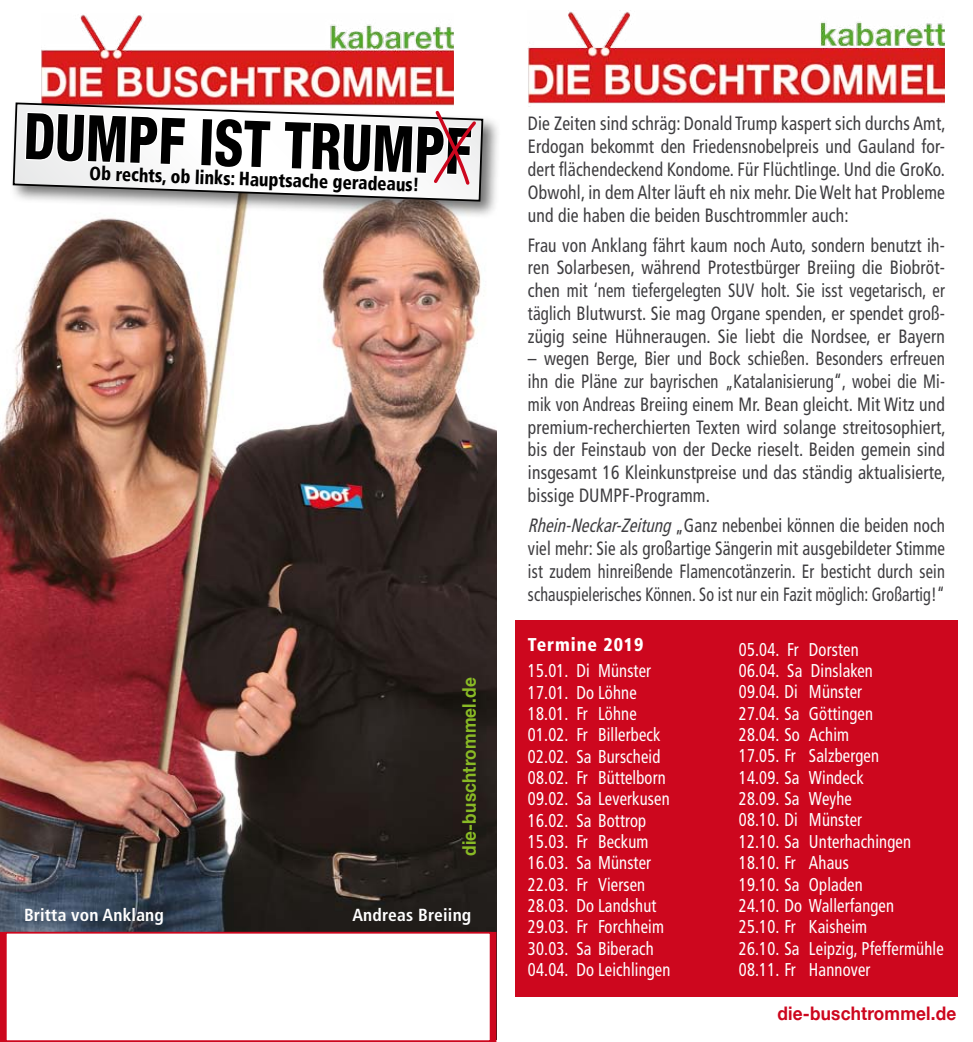
<style>
.page{position:relative;width:973px;height:1042px;background:#fff}
.page>*{position:absolute;margin:0;border:0;box-sizing:border-box;transform-origin:0 0}
.t1{font:800 condensed 64.23px "Helvetica Neue LT Std";color:#000;scale:.85 1}
.t2{font:condensed 19.25px/22.8px "Frutiger LT Std";letter-spacing:.01em;color:#3e3d40;text-align:justify;scale:.91 1}
.t3{font:condensed 19.25px/22.8px "Frutiger LT Std";letter-spacing:.01em;color:#3e3d40;text-align:justify;scale:.9 1}
.t4{font:condensed 19.25px/22.9px "Frutiger LT Std";letter-spacing:.01em;color:#3e3d40;text-align:justify;scale:.88 1}
.t5{font:900 condensed 19.25px "Frutiger LT Std";color:#000;scale:.9 1}
.t6{font:700 18.72px "Helvetica Neue";letter-spacing:.01em;color:#89ba25;scale:.92 1}
.t7{font:700 18.72px "Helvetica Neue";letter-spacing:.01em;color:#cd071e;scale:.92 1}
.t8{font:condensed 18.55px/21.3px "Frutiger LT Std";letter-spacing:.01em;color:#fff;scale:.89 1}
.t9{font:900 condensed 18.55px "Frutiger LT Std";letter-spacing:.05em;color:#fff;scale:.96 1}
.t10{font:700 condensed 17.5px "Frutiger LT Std";letter-spacing:.01em;color:#fff}
.s1{font-style:italic}
</style>
<div class="page">
<img style="left:0;top:250px;width:496px;height:682px">
<svg style="left:0;top:932px;width:496px;height:110px"></svg>
<div style="left:6px;top:933px;width:484px;height:108px;background:#fff"></div>
<div style="left:5px;top:932px;width:486px;height:110px;border:2px solid #cd071e"></div>
<img style="left:42px;top:14px;width:411px;height:85px">
<div style="left:9px;top:99px;width:492px;height:120px;background:#000;opacity:.55"></div>
<svg style="left:12px;top:102px;width:472px;height:100px"></svg>
<svg style="left:24px;top:106px;width:166px;height:144px"></svg>
<svg style="left:199px;top:107px;width:280px;height:164px"></svg>
<img style="left:528px;top:10px;width:416px;height:97px">
<div style="left:515px;top:621px;width:442px;height:376px;background:#cd071e"></div>
<h1 class="t1" style="left:25px;top:96px;width:528px;rotate:2deg">Dumpf ist Trumpf</h1>
<p class="t5" style="left:90px;top:162px;width:368px;rotate:2deg">Ob rechts, ob links: Hauptsache geradeaus!</p>
<p class="t6" style="left:454px;top:856px;width:196px;rotate:-90deg">die-buschtrommel.de</p>
<p class="t10" style="left:24px;top:904px;width:141px">Britta von Anklang</p>
<p class="t10" style="left:345px;top:904px;width:120px">Andreas Breiing</p>
<p class="t10" style="left:352px;top:904px;width:120px">Andreas Breiing</p>
<p class="t2" style="left:528px;top:112px;width:460px">Die Zeiten sind schräg: Donald Trump kaspert sich durchs Amt, Erdogan bekommt den Friedensnobelpreis und Gauland for&shy;dert flächendeckend Kondome. Für Flüchtlinge. Und die GroKo.<br>Obwohl, in dem Alter läuft eh nix mehr. Die Welt hat Probleme und die haben die beiden Buschtrommler auch:</p>
<p class="t3" style="left:528px;top:234px;width:465px">Frau von Anklang fährt kaum noch Auto, sondern benutzt ih&shy;ren Solarbesen, während Protestbürger Breiing die Biobröt&shy;chen mit ‘nem tiefergelegten SUV holt. Sie isst vegetarisch, er täglich Blutwurst. Sie mag Organe spenden, er spendet groß&shy;zügig seine Hühneraugen. Sie liebt die Nordsee, er Bayern</p>
<p class="t2" style="left:528px;top:347px;width:460px">– wegen Berge, Bier und Bock schießen. Besonders erfreuen ihn die Pläne zur bayrischen „Katalanisierung“, wobei die Mi&shy;mik von Andreas Breiing einem Mr. Bean gleicht. Mit Witz und premium-recherchierten Texten wird solange streitosophiert, bis der Feinstaub von der Decke rieselt. Beiden gemein sind insgesamt 16 Kleinkunstpreise und das ständig aktualisierte, bissige DUMPF-Programm.</p>
<p class="t4" style="left:528px;top:514px;width:475px"><span class="s1">Rhein-Neckar-Zeitung</span>„Ganz nebenbei können die beiden noch viel mehr: Sie als großartige Sängerin mit ausgebildeter Stimme ist zudem hinreißende Flamencotänzerin. Er besticht durch sein schauspielerisches Können. So ist nur ein Fazit möglich: Großartig!“</p>
<p class="t8" style="left:738px;top:639px;width:231px">05.04. Fr Dorsten<br>06.04. Sa Dinslaken<br>09.04. Di Münster<br>27.04. Sa Göttingen<br>28.04. So Achim<br>17.05. Fr Salzbergen<br>14.09. Sa Windeck<br>28.09. Sa Weyhe<br>08.10. Di Münster<br>12.10. Sa Unterhachingen<br>18.10. Fr Ahaus<br>19.10. Sa Opladen<br>24.10. Do Wallerfangen<br>25.10. Fr Kaisheim<br>26.10. Sa Leipzig, Pfeffermühle<br>08.11. Fr Hannover</p>
<p class="t9" style="left:528px;top:633px;width:122px">Termine 2019</p>
<p class="t8" style="left:528px;top:660px;width:161px">15.01. Di Münster<br>17.01. Do Löhne<br>18.01. Fr Löhne<br>01.02. Fr Billerbeck<br>02.02. Sa Burscheid<br>08.02. Fr Büttelborn<br>09.02. Sa Leverkusen<br>16.02. Sa Bottrop<br>15.03. Fr Beckum<br>16.03. Sa Münster<br>22.03. Fr Viersen<br>28.03. Do Landshut<br>29.03. Fr Forchheim<br>30.03. Sa Biberach<br>04.04. Do Leichlingen</p>
<p class="t7" style="left:777px;top:998px;width:196px">die-buschtrommel.de</p>
</div>
